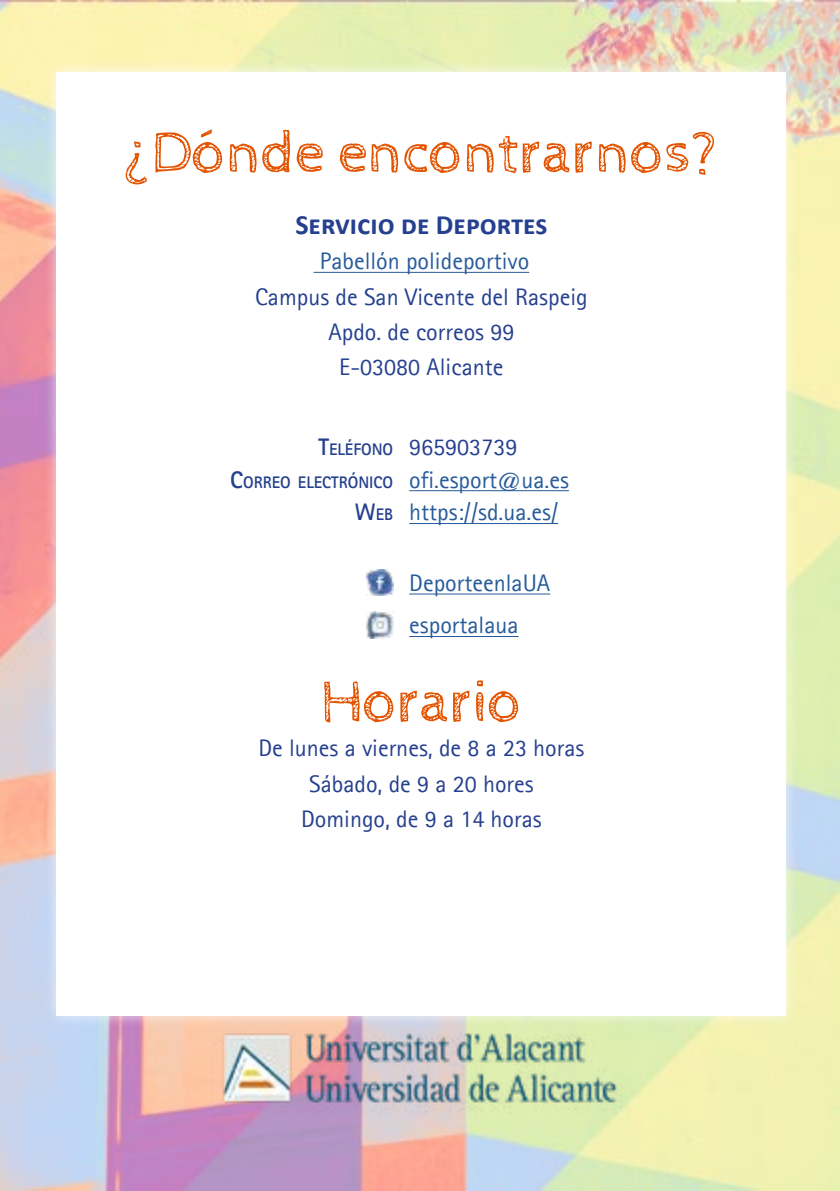
<style>
.page{position:relative;width:840px;height:1191px;background:#fff}
.page>*{position:absolute;margin:0;border:0;box-sizing:border-box;transform-origin:0 0}
.t1{font:60px "Cabin Sketch";color:#e45400}
.t2{font:700 28px "Calibri";color:#25408f}
.t3{font:24px/35.4px "Agfa Rotis Sans Serif";color:#25408f;text-align:center}
.t4{font:24px/42.4px "Agfa Rotis Sans Serif";color:#275b9b}
.t5{font:700 16.8px "Agfa Rotis Sans Serif";color:#25408f}
.s1{font-weight:700}
.s2{font-weight:700;font-size:16.8px}
.s3{font-size:24px}
.s4{font-weight:400;font-size:24px;color:#275b9b}
.s5{font-weight:700;color:#25408f}
.s6{font-weight:700;font-size:16.8px;color:#25408f}
</style>
<div class="page">
<img style="left:0;top:0;width:839px;height:1191px">
<img style="left:211px;top:1027px;width:417px;height:88px">
<div style="left:44px;top:59px;width:754px;height:968px;background:#fff;opacity:.75"></div>
<div style="left:57px;top:72px;width:728px;height:943px;background:#fff"></div>
<hr style="left:313px;top:272px;width:216px;height:1px;background:#275b9b">
<hr style="left:409px;top:490px;width:159px;height:1px;background:#275b9b">
<hr style="left:409px;top:523px;width:149px;height:1px;background:#275b9b">
<img style="left:366px;top:569px;width:27px;height:27px">
<hr style="left:409px;top:593px;width:141px;height:1px;background:#275b9b">
<img style="left:366px;top:612px;width:27px;height:26px">
<hr style="left:409px;top:636px;width:109px;height:1px;background:#275b9b">
<h1 class="t1" style="left:124px;top:120px;width:596px">¿Dónde encontrarnos?</h1>
<p class="t2" style="left:295px;top:205px;width:253px">Servicio de Deportes</p>
<p class="t4" style="left:319px;top:239px;width:211px">Pabellón polideportivo</p>
<p class="t3" style="left:255px;top:278px;width:334px">Campus de San Vicente del Raspeig<br>Apdo. de correos 99<br>E-03080 Alicante</p>
<p class="t3" style="left:318px;top:428px;width:200px"><span class="s1">T</span><span class="s2">ELÉFONO</span> 965903739</p>
<p class="t5" style="left:230px;top:471px;width:340px"><span class="s3">C</span>ORREO ELECTRÓNICO <span class="s4">ofi.esport@ua.es</span></p>
<p class="t4" style="left:354px;top:490px;width:205px"><span class="s5">W</span><span class="s6">EB</span> https://sd.ua.es/</p>
<p class="t4" style="left:409px;top:561px;width:142px">DeporteenlaUA esportalaua</p>
<h1 class="t1" style="left:320px;top:669px;width:203px">Horario</h1>
<p class="t3" style="left:258px;top:730px;width:327px">De lunes a viernes, de 8 a 23 horas<br>Sábado, de 9 a 20 hores<br>Domingo, de 9 a 14 horas</p>
</div>
